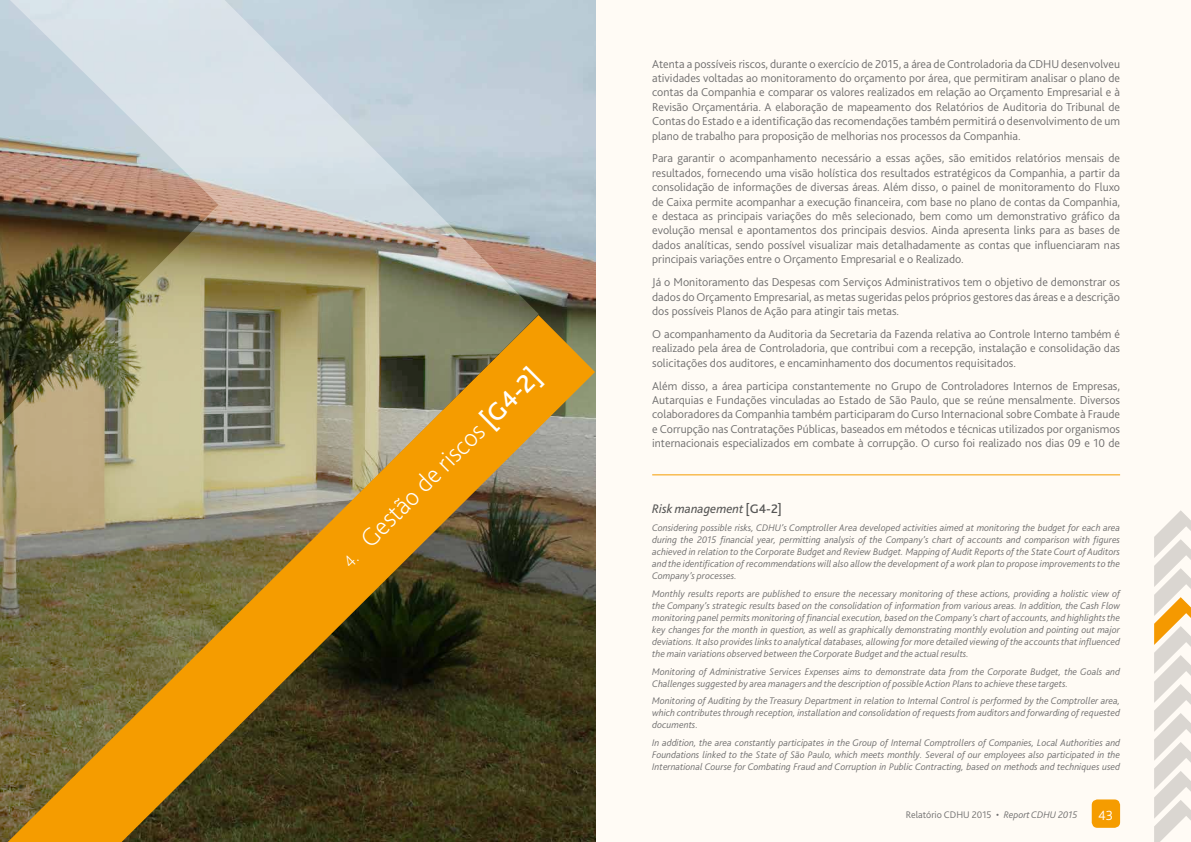
<style>
.page{position:relative;width:1191px;height:842px;background:#fffbf5}
.page>*{position:absolute;margin:0;border:0;box-sizing:border-box;transform-origin:0 0}
.t1{font:200 26px "Bliss 2";color:#fff}
.t2{font:300 14px "Bliss 2";color:#fff}
.t3{font:italic 13px "Bliss 2";color:#575756}
.t4{font:300 12px/14.4px "Bliss 2";color:#706f6f;text-align:justify}
.t5{font:italic 300 10px/12px "Bliss 2";color:#706f6f;text-align:justify}
.t6{font:300 10px "Bliss 2";color:#706f6f}
.s1{font-size:18px}
.s2{font-weight:500}
.s3{font-weight:500;font-style:normal}
.s4{font-style:italic}
</style>
<div class="page">
<div style="left:1091px;top:799px;width:29px;height:29px;background:#f59c00;border-radius:6px"></div>
<svg style="left:1154px;top:510px;width:37px;height:332px"></svg>
<img style="left:539px;top:0;width:56px;height:315px">
<img style="left:0;top:0;width:539px;height:842px">
<hr style="left:652px;top:474px;width:468px;height:1px;background:#f59c00">
<img style="left:8px;top:315px;width:587px;height:527px">
<h1 class="t1" style="left:333px;top:551px;width:271px;rotate:-45deg"><span class="s1">4.</span> Gestão de riscos <span class="s2">[G4-2]</span></h1>
<p class="t4" style="left:652px;top:56px;width:469px">Atenta a possíveis riscos, durante o exercício de 2015, a área de Controladoria da CDHU desenvolveu atividades voltadas ao monitoramento do orçamento por área, que permitiram analisar o plano de contas da Companhia e comparar os valores realizados em relação ao Orçamento Empresarial e à Revisão Orçamentária. A elaboração de mapeamento dos Relatórios de Auditoria do Tribunal de Contas do Estado e a identificação das recomendações também permitirá o desenvolvimento de um plano de trabalho para proposição de melhorias nos processos da Companhia.</p>
<p class="t4" style="left:652px;top:151px;width:469px">Para garantir o acompanhamento necessário a essas ações, são emitidos relatórios mensais de resultados, fornecendo uma visão holística dos resultados estratégicos da Companhia, a partir da consolidação de informações de diversas áreas. Além disso, o painel de monitoramento do Fluxo de Caixa permite acompanhar a execução financeira, com base no plano de contas da Companhia, e destaca as principais variações do mês selecionado, bem como um demonstrativo gráfico da evolução mensal e apontamentos dos principais desvios. Ainda apresenta links para as bases de dados analíticas, sendo possível visualizar mais detalhadamente as contas que influenciaram nas principais variações entre o Orçamento Empresarial e o Realizado.</p>
<p class="t4" style="left:652px;top:275px;width:469px">Já o Monitoramento das Despesas com Serviços Administrativos tem o objetivo de demonstrar os dados do Orçamento Empresarial, as metas sugeridas pelos próprios gestores das áreas e a descrição dos possíveis Planos de Ação para atingir tais metas.</p>
<p class="t4" style="left:652px;top:326px;width:469px">O acompanhamento da Auditoria da Secretaria da Fazenda relativa ao Controle Interno também é realizado pela área de Controladoria, que contribui com a recepção, instalação e consolidação das solicitações dos auditores, e encaminhamento dos documentos requisitados.</p>
<p class="t4" style="left:652px;top:378px;width:469px">Além disso, a área participa constantemente no Grupo de Controladores Internos de Empresas, Autarquias e Fundações vinculadas ao Estado de São Paulo, que se reúne mensalmente. Diversos colaboradores da Companhia também participaram do Curso Internacional sobre Combate à Fraude e Corrupção nas Contratações Públicas, baseados em métodos e técnicas utilizados por organismos internacionais especializados em combate à corrupção. O curso foi realizado nos dias 09 e 10 de</p>
<p class="t3" style="left:652px;top:501px;width:131px">Risk management <span class="s3">[G4-2]</span></p>
<p class="t5" style="left:652px;top:522px;width:469px">Considering possible risks, CDHU’s Comptroller Area developed activities aimed at monitoring the budget for each area during the 2 015 financial year, permitting analysis of the Company’s chart of accounts and comparison with figures achieved in relation to the Corporate Budget and Review Budget. Mapping of Audit Reports of the State Court of Auditors and the identification of recommendations will also allow the development of a work plan to propose improvements to the Company’s processes.</p>
<p class="t5" style="left:652px;top:587px;width:469px">Monthly results reports are published to ensure the necessary monitoring of these actions, providing a holistic view of the Company’s strategic results based on the consolidation of information from various areas. In addition, the Cash Flow monitoring panel permits monitoring of financial execution, based on the Company’s chart of accounts, and highlights the key changes for the month in question, as well as graphically demonstrating monthly evolution and pointing out major deviations. It also provides links to analytical databases, allowing for more detailed viewing of the accounts that influenced the main variations observed between the Corporate Budget and the actual results.</p>
<p class="t5" style="left:652px;top:665px;width:469px">Monitoring of Administrative Services Expenses aims to demonstrate data from the Corporate Budget, the Goals and<br>Challenges suggested by area managers and the description of possible Action Plans to achieve these targets.</p>
<p class="t5" style="left:652px;top:695px;width:469px">Monitoring of Auditing by the Treasury Department in relation to Internal Control is performed by the Comptroller area, which contributes through reception, installation and consolidation of requests from auditors and forwarding of requested documents.</p>
<p class="t5" style="left:652px;top:736px;width:469px">In addition, the area constantly participates in the Group of Internal Comptrollers of Companies, Local Authorities and Foundations linked to the State of São Paulo, which meets monthly. Several of our employees also participated in the International Course for Combating Fraud and Corruption in Public Contracting, based on methods and techniques used</p>
<p class="t6" style="left:906px;top:809px;width:173px">Relatório CDHU 2015 • <span class="s4">Report CDHU 2015</span></p>
<p class="t2" style="left:1098px;top:807px;width:17px">43</p>
</div>
